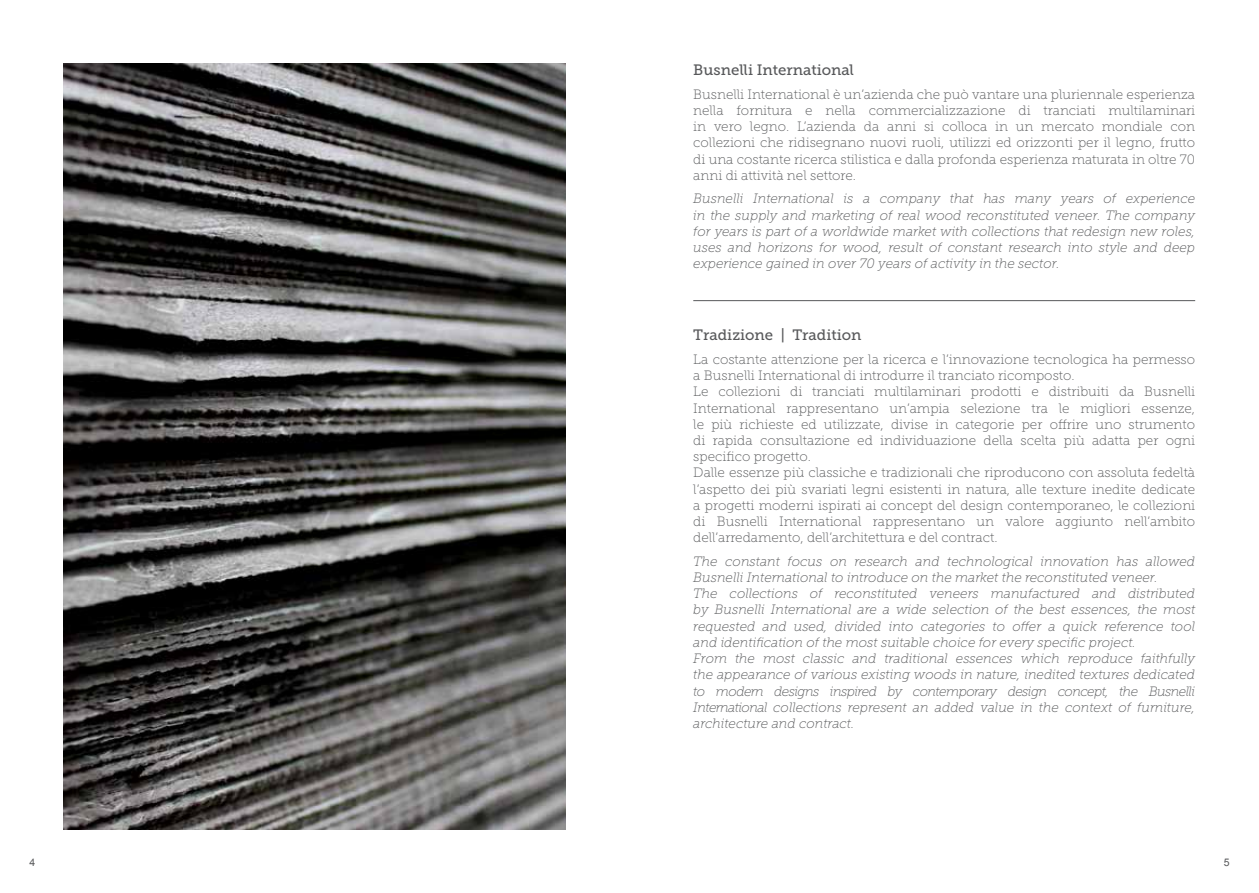
<style>
.page{position:relative;width:1259px;height:893px;background:#fff}
.page>*{position:absolute;margin:0;border:0;box-sizing:border-box;transform-origin:0 0}
.t1{font:15px "Museo Slab 500";color:#58595b}
.t2{font:13.5px/16.2px "Museo Slab 100";color:#58595b;text-align:justify}
.t3{font:italic 13.5px/16.2px "Museo Slab 100";color:#58595b;text-align:justify}
.t4{font:10.5px "Arial";color:#58595b}
</style>
<div class="page">
<img style="left:64px;top:64px;width:502px;height:765px">
<hr style="left:693px;top:300px;width:502px;height:1px;background:#58595b">
<p class="t1" style="left:693px;top:62px;width:162px">Busnelli International</p>
<p class="t2" style="left:693px;top:86px;width:503px">Busnelli International è un’azienda che può vantare una pluriennale esperienza nella fornitura e nella commercializzazione di tranciati multilaminari in vero legno. L’azienda da anni si colloca in un mercato mondiale con collezioni che ridisegnano nuovi ruoli, utilizzi ed orizzonti per il legno, frutto di una costante ricerca stilistica e dalla profonda esperienza maturata in oltre 70 anni di attività nel settore.</p>
<p class="t3" style="left:693px;top:191px;width:503px">Busnelli International is a company that has many years of experience in the supply and marketing of real wood reconstituted veneer. The company for years is part of a worldwide market with collections that redesign new roles, uses and horizons for wood, result of constant research into style and deep experience gained in over 70 years of activity in the sector.</p>
<p class="t1" style="left:693px;top:327px;width:170px">Tradizione | Tradition</p>
<p class="t2" style="left:693px;top:351px;width:503px;text-align:left">La costante attenzione per la ricerca e l’innovazione tecnologica ha permesso a Busnelli International di introdurre il tranciato ricomposto.<br>Le collezioni di tranciati multilaminari prodotti e distribuiti da Busnelli International rappresentano un’ampia selezione tra le migliori essenze, le più richieste ed utilizzate, divise in categorie per offrire uno strumento di rapida consultazione ed individuazione della scelta più adatta per ogni specifico progetto.<br>Dalle essenze più classiche e tradizionali che riproducono con assoluta fedeltà l’aspetto dei più svariati legni esistenti in natura, alle texture inedite dedicate a progetti moderni ispirati ai concept del design contemporaneo, le collezioni di Busnelli International rappresentano un valore aggiunto nell’ambito dell’arredamento, dell’architettura e del contract.</p>
<p class="t3" style="left:693px;top:553px;width:503px;text-align:left">The constant focus on research and technological innovation has allowed Busnelli International to introduce on the market the reconstituted veneer.<br>The collections of reconstituted veneers manufactured and distributed by Busnelli International are a wide selection of the best essences, the most requested and used, divided into categories to offer a quick reference tool and identification of the most suitable choice for every specific project.<br>From the most classic and traditional essences which reproduce faithfully the appearance of various existing woods in nature, inedited textures dedicated to modern designs inspired by contemporary design concept, the Busnelli International collections represent an added value in the context of furniture, architecture and contract.</p>
<p class="t4" style="left:29px;top:855px;width:7px">4</p>
<p class="t4" style="left:1223px;top:855px;width:7px">5</p>
</div>
